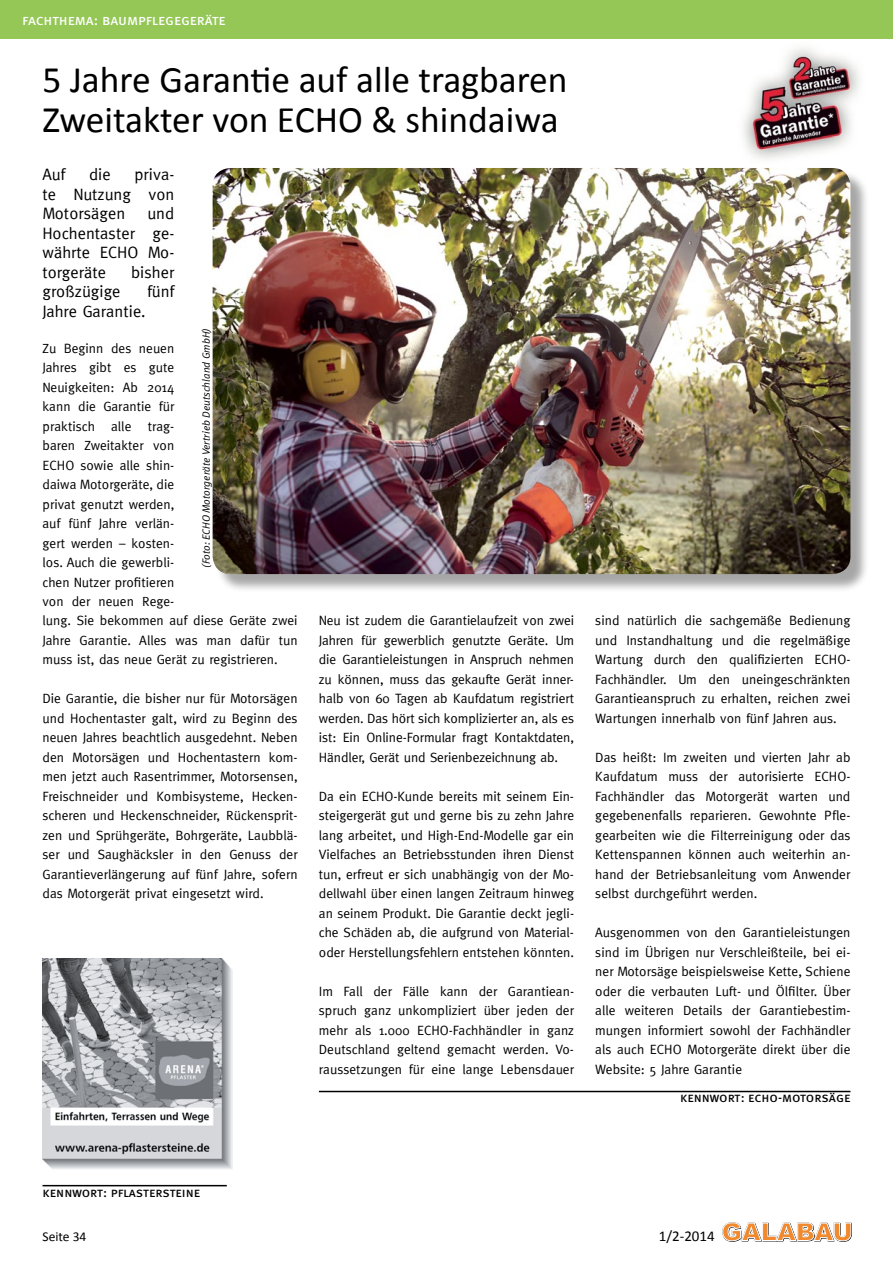
<style>
.page{position:relative;width:893px;height:1263px;background:#fff}
.page>*{position:absolute;margin:0;border:0;box-sizing:border-box;transform-origin:0 0}
.t1{font:37.5px/40.5px "Calibri";color:#000}
.t2{font:16.5px/19.5px "Meta";letter-spacing:.005em;color:#000;text-align:justify}
.t3{font:15px "Meta Book Caps";letter-spacing:-.01em;color:#fff}
.t4{font:15px "Calibri";color:#000}
.t5{font:13.5px/19.5px "Meta";letter-spacing:.005em;color:#000;text-align:justify}
.t6{font:13.5px "Meta Book Caps";color:#000}
.t7{font:13.5px "Calibri";color:#000}
.t8{font:italic 10.5px "Meta Normal";letter-spacing:.005em;color:#000}
</style>
<div class="page">
<div style="left:0;top:0;width:893px;height:38px;background:#94c756"></div>
<svg style="left:722px;top:1222px;width:130px;height:19px"></svg>
<div style="left:215px;top:170px;width:654px;height:422px;background:#000;opacity:.35"></div>
<img style="left:213px;top:168px;width:637px;height:406px">
<img style="left:743px;top:47px;width:117px;height:112px">
<hr style="left:319px;top:1091px;width:531px;height:1px;background:#000">
<hr style="left:43px;top:1185px;width:184px;height:1px;background:#000">
<img style="left:43px;top:958px;width:189px;height:211px">
<p class="t3" style="left:22px;top:11px;width:205px">fachthema: baumpflegegeräte</p>
<h1 class="t1" style="left:43px;top:57px;width:527px">5 Jahre Garantie auf alle tragbaren<br>Zweitakter von ECHO &amp; shindaiwa</h1>
<p class="t2" style="left:43px;top:164px;width:24px">Auf</p>
<p class="t2" style="left:89px;top:164px;width:23px">die</p>
<p class="t2" style="left:43px;top:164px;width:133px;text-indent:92px">priva&shy;te Nutzung von Motorsägen</p>
<p class="t2" style="left:43px;top:203px;width:133px;text-indent:105px">und Hochentaster ge&shy;währte ECHO Mo&shy;torgeräte</p>
<p class="t2" style="left:131px;top:262px;width:45px">bisher</p>
<p class="t2" style="left:43px;top:281px;width:79px">großzügige</p>
<p class="t2" style="left:147px;top:281px;width:29px">fünf</p>
<p class="t2" style="left:43px;top:301px;width:105px">Jahre Garantie.</p>
<p class="t5" style="left:43px;top:338px;width:257px;text-align:left">Zu Beginn des neuen<br>Jahres gibt es gute<br>Neuigkeiten: Ab 2014<br>kann die Garantie für<br>praktisch alle trag-<br>baren Zweitakter von<br>ECHO sowie alle shin-<br>daiwa Motorgeräte, die<br>privat genutzt werden,<br>auf fünf Jahre verlän-<br>gert werden – kosten-<br>los. Auch die gewerbli-<br>chen Nutzer profitieren<br>von der neuen Rege-<br>lung. Sie bekommen auf diese Geräte zwei<br>Jahre Garantie. Alles was man dafür tun muss ist, das neue Gerät zu registrieren.</p>
<p class="t5" style="left:43px;top:689px;width:257px">Die Garantie, die bisher nur für Motorsägen und Hochentaster galt, wird zu Beginn des neuen Jahres beachtlich ausgedehnt. Neben den Motorsägen und Hochentastern kom&shy;men jetzt auch Rasentrimmer, Motorsensen, Freischneider und Kombisysteme, Hecken&shy;scheren und Heckenschneider, Rückensprit&shy;zen und Sprühgeräte, Bohrgeräte, Laubblä&shy;ser und Saughäcksler in den Genuss der Garantieverlängerung auf fünf Jahre, sofern das Motorgerät privat eingesetzt wird.</p>
<p class="t8" style="left:200px;top:568px;width:242px;rotate:-90deg">(Foto: ECHO Motorgeräte Vertrieb Deutschland GmbH)</p>
<p class="t5" style="left:319px;top:611px;width:257px">Neu ist zudem die Garantielaufzeit von zwei Jahren für gewerblich genutzte Geräte. Um die Garantieleistungen in Anspruch nehmen zu können, muss das gekaufte Gerät inner&shy;halb von 60 Tagen ab Kaufdatum registriert werden. Das hört sich komplizierter an, als es ist: Ein Online-Formular fragt Kontaktdaten, Händler, Gerät und Serienbezeichnung ab.</p>
<p class="t5" style="left:319px;top:786px;width:257px">Da ein ECHO-Kunde bereits mit seinem Ein&shy;steigergerät gut und gerne bis zu zehn Jahre lang arbeitet, und High-End-Modelle gar ein Vielfaches an Betriebsstunden ihren Dienst tun, erfreut er sich unabhängig von der Mo&shy;dellwahl über einen langen Zeitraum hinweg an seinem Produkt. Die Garantie deckt jegli&shy;che Schäden ab, die aufgrund von Material&shy;oder Herstellungsfehlern entstehen könnten.</p>
<p class="t5" style="left:319px;top:981px;width:257px">Im Fall der Fälle kann der Garantiean&shy;spruch ganz unkompliziert über jeden der mehr als 1.000 ECHO-Fachhändler in ganz Deutschland geltend gemacht werden. Vo&shy;raussetzungen für eine lange Lebensdauer</p>
<p class="t5" style="left:595px;top:610px;width:257px">sind natürlich die sachgemäße Bedienung und Instandhaltung und die regelmäßige Wartung durch den qualifizierten ECHO-Fachhändler. Um den uneingeschränkten Garantieanspruch zu erhalten, reichen zwei Wartungen innerhalb von fünf Jahren aus.</p>
<p class="t5" style="left:595px;top:747px;width:257px">Das heißt: Im zweiten und vierten Jahr ab Kaufdatum muss der autorisierte ECHO-Fachhändler das Motorgerät warten und gegebenenfalls reparieren. Gewohnte Pfle&shy;gearbeiten wie die Filterreinigung oder das Kettenspannen können auch weiterhin an&shy;hand der Betriebsanleitung vom Anwender selbst durchgeführt werden.</p>
<p class="t5" style="left:595px;top:922px;width:257px">Ausgenommen von den Garantieleistungen sind im Übrigen nur Verschleißteile, bei ei&shy;ner Motorsäge beispielsweise Kette, Schiene oder die verbauten Luft- und Ölfilter. Über alle weiteren Details der Garantiebestim&shy;mungen informiert sowohl der Fachhändler als auch ECHO Motorgeräte direkt über die Website: 5 Jahre Garantie</p>
<p class="t6" style="left:680px;top:1090px;width:172px">kennwort: echo-motorsäge</p>
<p class="t6" style="left:43px;top:1184px;width:159px">kennwort: pflastersteine</p>
<p class="t7" style="left:43px;top:1228px;width:45px">Seite 34</p>
<p class="t4" style="left:659px;top:1227px;width:58px">1/2-2014</p>
</div>
